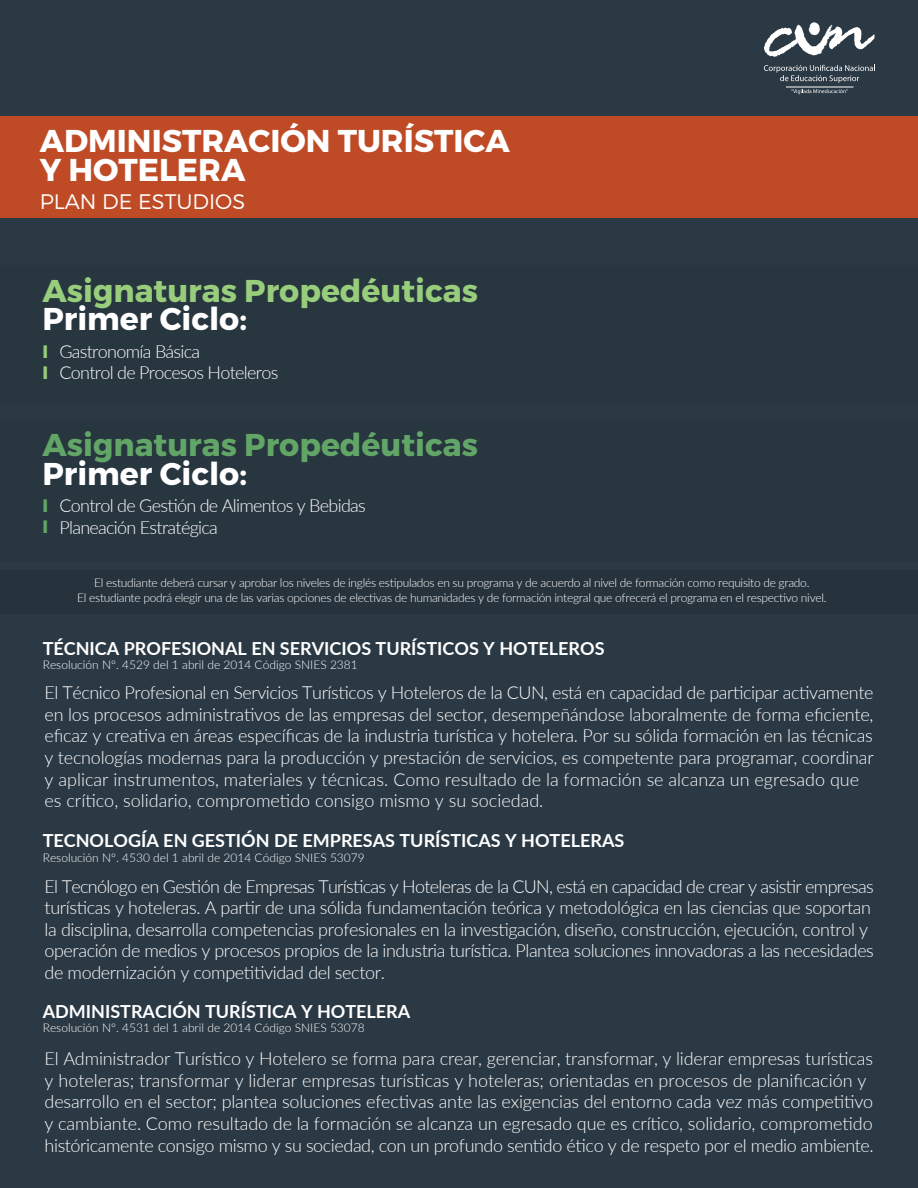
<style>
.page{position:relative;width:918px;height:1188px;background:#2b3944}
.page>*{position:absolute;margin:0;border:0;box-sizing:border-box;transform-origin:0 0}
.t1{font:700 31.5px/28.5px "Montserrat";color:#fff}
.t2{font:700 31.5px "Montserrat";color:#97cd7b}
.t3{font:700 31.5px "Montserrat";color:#62a667}
.t4{font:300 21px "Montserrat";color:#fff}
.t5{font:300 18px/21.6px "Lato";letter-spacing:-.015em;color:#fff}
.t6{font:700 18px "Lato";color:#fff}
.t7{font:300 18px/21.6px "Lato";letter-spacing:-.04em;color:#fff}
.t8{font:700 18px/21.6px "Montserrat";color:#97cd7b}
.t9{font:700 18px/21.6px "Montserrat";color:#62a667}
.t10{font:300 12px/14.4px "Lato";letter-spacing:-.025em;color:#fff;text-align:center}
.t11{font:300 12px "Lato";color:#fff}
</style>
<div class="page">
<div style="left:0;top:116px;width:918px;height:101px;background:#bf4b26"></div>
<div style="left:0;top:265px;width:918px;height:139px;background:#283640"></div>
<svg style="left:764px;top:22px;width:111px;height:35px"></svg>
<svg style="left:764px;top:65px;width:111px;height:18px"></svg>
<hr style="left:786px;top:87px;width:68px;height:1px;background:#fff">
<svg style="left:791px;top:89px;width:57px;height:5px"></svg>
<div style="left:0;top:419px;width:918px;height:143px;background:#283640"></div>
<div style="left:0;top:570px;width:918px;height:44px;background:#26333d"></div>
<h1 class="t1" style="left:40px;top:127px;width:471px">ADMINISTRACIÓN TURÍSTICA<br>Y HOTELERA</h1>
<p class="t4" style="left:40px;top:189px;width:207px">PLAN DE ESTUDIOS</p>
<h1 class="t2" style="left:43px;top:271px;width:437px">Asignaturas Propedéuticas</h1>
<h1 class="t1" style="left:42px;top:306px;width:206px">Primer Ciclo:</h1>
<p class="t8" style="left:42px;top:341px;width:7px">I<br>I</p>
<p class="t7" style="left:59px;top:340px;width:220px">Gastronomía Básica<br>Control de Procesos Hoteleros</p>
<h1 class="t3" style="left:43px;top:426px;width:437px">Asignaturas Propedéuticas</h1>
<h1 class="t1" style="left:42px;top:460px;width:206px">Primer Ciclo:</h1>
<p class="t9" style="left:42px;top:495px;width:7px">I<br>I</p>
<p class="t7" style="left:59px;top:494px;width:308px">Control de Gestión de Alimentos y Bebidas<br>Planeación Estratégica</p>
<p class="t10" style="left:77px;top:576px;width:751px">El estudiante deberá cursar y aprobar los niveles de inglés estipulados en su programa y de acuerdo al nivel de formación como requisito de grado.<br>El estudiante podrá elegir una de las varias opciones de electivas de humanidades y de formación integral que ofrecerá el programa en el respectivo nivel.</p>
<p class="t6" style="left:43px;top:635px;width:563px">TÉCNICA PROFESIONAL EN SERVICIOS TURÍSTICOS Y HOTELEROS</p>
<p class="t11" style="left:43px;top:657px;width:317px">Resolución Nº. 4529 del 1 abril de 2014 Código SNIES 2381</p>
<p class="t5" style="left:45px;top:681px;width:831px">El Técnico Profesional en Servicios Turísticos y Hoteleros de la CUN, está en capacidad de participar activamente en los procesos administrativos de las empresas del sector, desempeñándose laboralmente de forma eficiente, eficaz y creativa en áreas específicas de la industria turística y hotelera. Por su sólida formación en las técnicas y tecnologías modernas para la producción y prestación de servicios, es competente para programar, coordinar y aplicar instrumentos, materiales y técnicas. Como resultado de la formación se alcanza un egresado que es crítico, solidario, comprometido consigo mismo y su sociedad.</p>
<p class="t6" style="left:43px;top:828px;width:583px">TECNOLOGÍA EN GESTIÓN DE EMPRESAS TURÍSTICAS Y HOTELERAS</p>
<p class="t11" style="left:43px;top:849px;width:324px">Resolución Nº. 4530 del 1 abril de 2014 Código SNIES 53079</p>
<p class="t5" style="left:45px;top:875px;width:831px">El Tecnólogo en Gestión de Empresas Turísticas y Hoteleras de la CUN, está en capacidad de crear y asistir empresas turísticas y hoteleras. A partir de una sólida fundamentación teórica y metodológica en las ciencias que soportan la disciplina, desarrolla competencias profesionales en la investigación, diseño, construcción, ejecución, control y operación de medios y procesos propios de la industria turística. Plantea soluciones innovadoras a las necesidades de modernización y competitividad del sector.</p>
<p class="t6" style="left:43px;top:998px;width:369px">ADMINISTRACIÓN TURÍSTICA Y HOTELERA</p>
<p class="t11" style="left:43px;top:1019px;width:324px">Resolución Nº. 4531 del 1 abril de 2014 Código SNIES 53078</p>
<p class="t5" style="left:45px;top:1047px;width:831px">El Administrador Turístico y Hotelero se forma para crear, gerenciar, transformar, y liderar empresas turísticas y hoteleras; transformar y liderar empresas turísticas y hoteleras; orientadas en procesos de planificación y desarrollo en el sector; plantea soluciones efectivas ante las exigencias del entorno cada vez más competitivo y cambiante. Como resultado de la formación se alcanza un egresado que es crítico, solidario, comprometido históricamente consigo mismo y su sociedad, con un profundo sentido ético y de respeto por el medio ambiente.</p>
</div>
